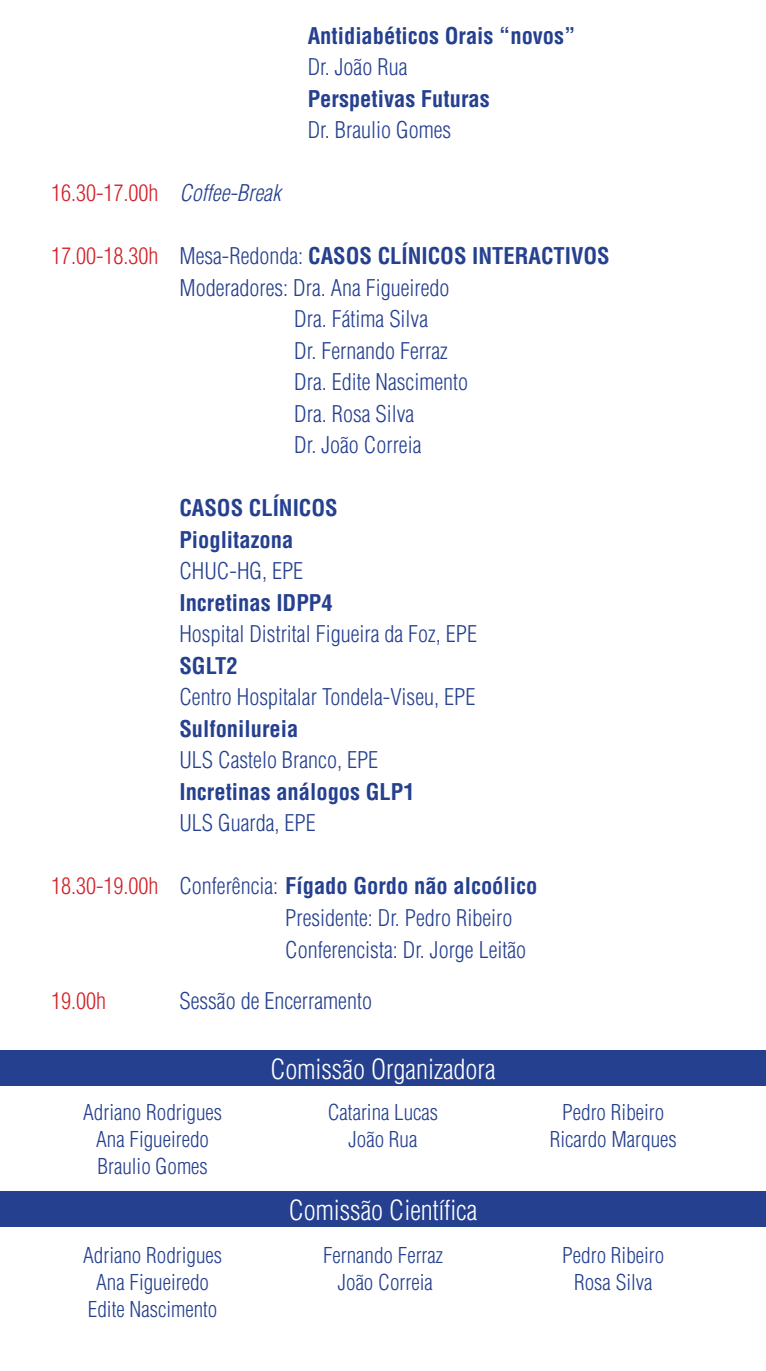
<style>
.page{position:relative;width:766px;height:1371px;background:#fff}
.page>*{position:absolute;margin:0;border:0;box-sizing:border-box;transform-origin:0 0}
.t1{font:300 condensed 27px "Helvetica";color:#fff}
.t2{font:300 condensed 22.5px/31.5px "Helvetica";color:#25408f}
.t3{font:700 condensed 22.5px/31.5px "Helvetica";color:#25408f}
.t4{font:300 condensed 22.5px "Helvetica";color:#d2232a}
.t5{font:300 condensed 21.38px/27px "Helvetica";color:#25408f;text-align:center}
.s1{font-style:italic;color:#25408f}
.s2{font-weight:300;color:#d2232a}
.s3{font-weight:300}
.s4{color:#d2232a}
.s5{font-weight:700}
</style>
<div class="page">
<div style="left:0;top:1050px;width:765px;height:35px;background:#25408f"></div>
<div style="left:0;top:1191px;width:765px;height:35px;background:#25408f"></div>
<p class="t4" style="left:51px;top:179px;width:231px">16.30-17.00h <span class="s1">Coffee-Break</span></p>
<p class="t3" style="left:308px;top:19px;width:269px">Antidiabéticos Orais “novos”</p>
<p class="t2" style="left:308px;top:51px;width:101px">Dr. João Rua</p>
<p class="t3" style="left:308px;top:82px;width:183px">Perspetivas Futuras</p>
<p class="t2" style="left:308px;top:114px;width:145px">Dr. Braulio Gomes</p>
<p class="t3" style="left:51px;top:240px;width:560px"><span class="s2">17.00-18.30h</span> <span class="s3">Mesa-Redonda:</span> CASOS CLÍNICOS INTERACTIVOS</p>
<p class="t2" style="left:179px;top:272px;width:271px">Moderadores: Dra. Ana Figueiredo</p>
<p class="t2" style="left:294px;top:303px;width:135px">Dra. Fátima Silva</p>
<p class="t2" style="left:294px;top:335px;width:155px">Dr. Fernando Ferraz</p>
<p class="t2" style="left:294px;top:366px;width:175px">Dra. Edite Nascimento</p>
<p class="t2" style="left:294px;top:398px;width:121px">Dra. Rosa Silva</p>
<p class="t2" style="left:294px;top:429px;width:129px">Dr. João Correia</p>
<p class="t3" style="left:179px;top:492px;width:160px">CASOS CLÍNICOS<br>Pioglitazona</p>
<p class="t2" style="left:179px;top:555px;width:125px">CHUC-HG, EPE</p>
<p class="t3" style="left:179px;top:586px;width:155px">Incretinas IDPP4</p>
<p class="t2" style="left:179px;top:618px;width:299px">Hospital Distrital Figueira da Foz, EPE</p>
<p class="t3" style="left:179px;top:649px;width:60px">SGLT2</p>
<p class="t2" style="left:179px;top:681px;width:297px">Centro Hospitalar Tondela-Viseu, EPE</p>
<p class="t3" style="left:179px;top:712px;width:120px">Sulfonilureia</p>
<p class="t2" style="left:179px;top:744px;width:200px">ULS Castelo Branco, EPE</p>
<p class="t3" style="left:179px;top:775px;width:236px">Incretinas análogos GLP1</p>
<p class="t2" style="left:179px;top:807px;width:138px">ULS Guarda, EPE</p>
<p class="t2" style="left:285px;top:870px;width:253px;text-indent:-234px"><span class="s4">18.30-19.00h</span> Conferência: <span class="s5">Fígado Gordo não alcoólico<br></span>Presidente: Dr. Pedro Ribeiro<br>Conferencista: Dr. Jorge Leitão</p>
<p class="t4" style="left:51px;top:987px;width:56px">19.00h</p>
<p class="t2" style="left:179px;top:985px;width:194px">Sessão de Encerramento</p>
<p class="t1" style="left:270px;top:1051px;width:226px">Comissão Organizadora</p>
<p class="t5" style="left:83px;top:1098px;width:140px">Adriano Rodrigues<br>Ana Figueiredo<br>Braulio Gomes</p>
<p class="t5" style="left:327px;top:1098px;width:112px">Catarina Lucas<br>João Rua</p>
<p class="t5" style="left:549px;top:1098px;width:129px">Pedro Ribeiro<br>Ricardo Marques</p>
<p class="t1" style="left:288px;top:1193px;width:190px">Comissão Científica</p>
<p class="t5" style="left:83px;top:1241px;width:140px">Adriano Rodrigues<br>Ana Figueiredo<br>Edite Nascimento</p>
<p class="t5" style="left:323px;top:1241px;width:121px">Fernando Ferraz<br>João Correia</p>
<p class="t5" style="left:562px;top:1241px;width:104px">Pedro Ribeiro<br>Rosa Silva</p>
</div>
